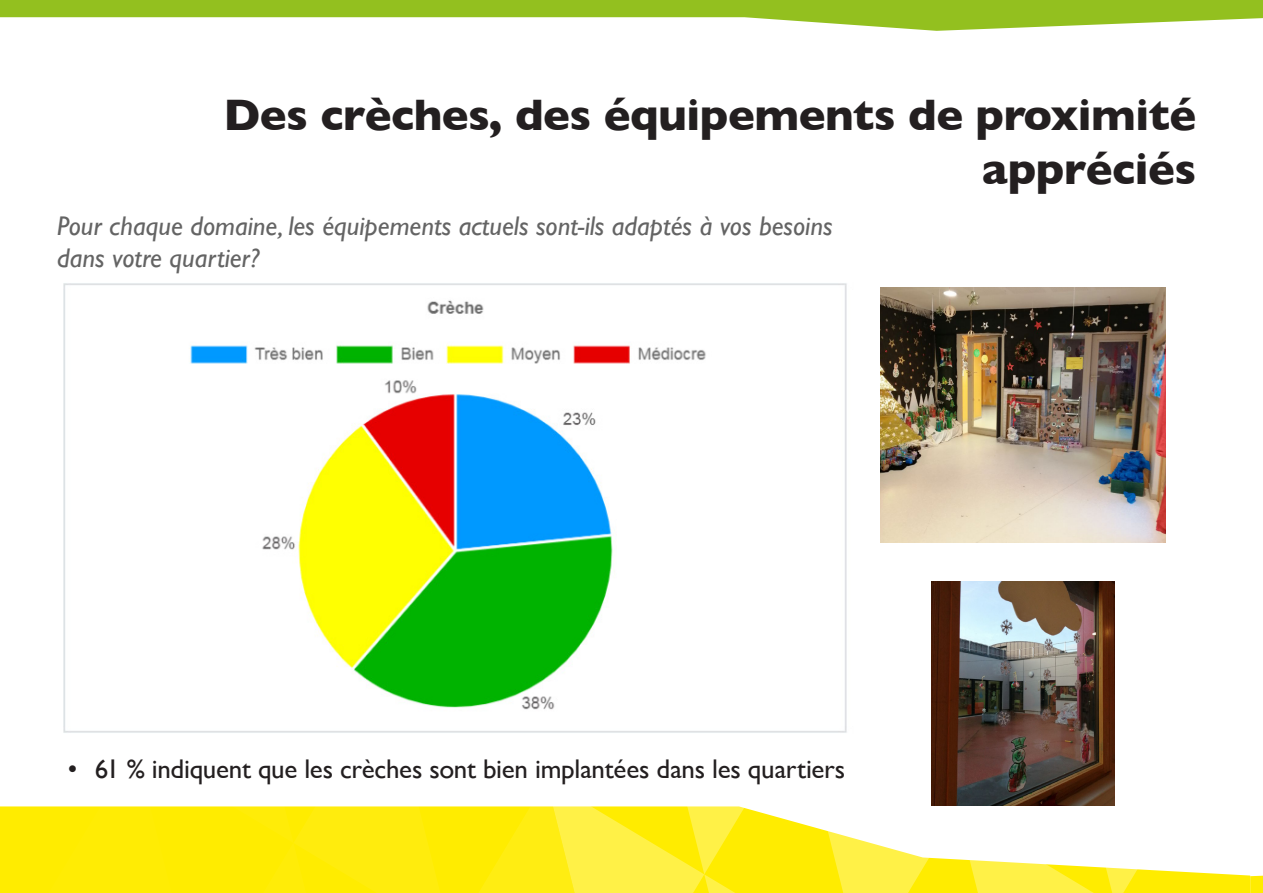
<style>
.page{position:relative;width:1263px;height:893px;background:#fff}
.page>*{position:absolute;margin:0;border:0;box-sizing:border-box;transform-origin:0 0}
.t1{font:700 45px/54px "Gill Sans";letter-spacing:-.01em;color:#231f20;text-align:right}
.t2{font:italic 27px/32.4px "Gill Sans";color:#646464}
.t3{font:27px "Gill Sans";letter-spacing:-.01em;color:#231f20}
</style>
<div class="page">
<svg style="left:0;top:806px;width:1250px;height:87px"></svg>
<svg style="left:1250px;top:876px;width:13px;height:17px"></svg>
<svg style="left:0;top:0;width:1246px;height:31px;fill:#93c01f"></svg>
<svg style="left:1246px;top:0;width:17px;height:19px"></svg>
<svg style="left:41px;top:776px;width:1129px;height:117px"></svg>
<img style="left:880px;top:287px;width:285px;height:256px">
<img style="left:63px;top:283px;width:784px;height:450px">
<img style="left:932px;top:581px;width:182px;height:224px">
<p class="t1" style="left:223px;top:88px;width:974px">Des crèches, des équipements de proximité appréciés</p>
<p class="t2" style="left:57px;top:210px;width:777px">Pour chaque domaine, les équipements actuels sont-ils adaptés à vos besoins dans votre quartier?</p>
<p class="t3" style="left:68px;top:753px;width:779px">• 61 % indiquent que les crèches sont bien implantées dans les quartiers</p>
</div>
